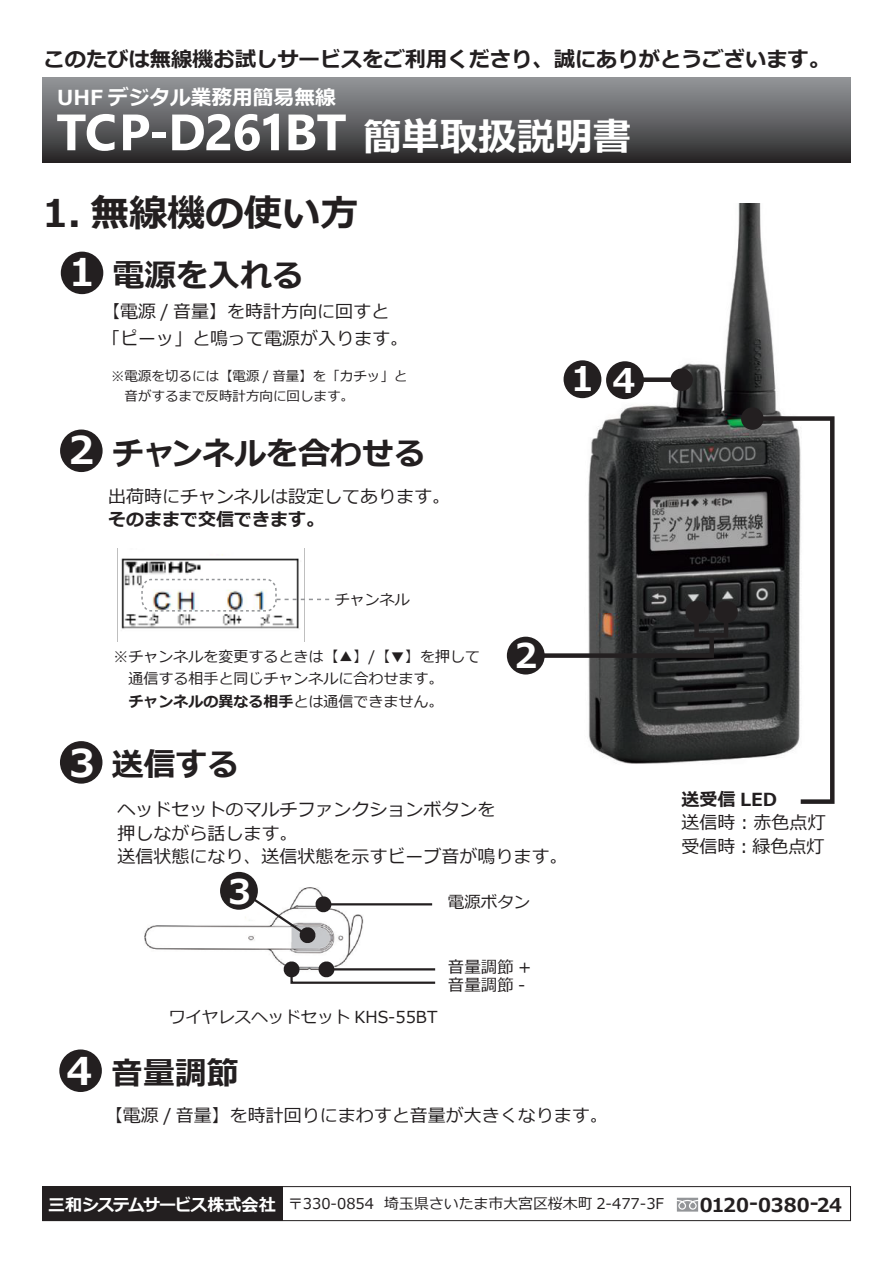
<style>
.page{position:relative;width:893px;height:1263px;background:#fff}
.page>*{position:absolute;margin:0;border:0;box-sizing:border-box;transform-origin:0 0}
.t1{font:700 51px "Ebrima";letter-spacing:-.03em;color:#fff}
.t2{font:700 38.25px "Meiryo";color:#fff}
.t3{font:700 38.25px "Meiryo";color:#231f20}
.t4{font:700 34.05px "Meiryo";color:#fff}
.t5{font:700 31.95px "Meiryo";color:#231f20}
.t6{font:700 21.3px "Meiryo";color:#231f20}
.t7{font:700 20.7px "Meiryo";color:#fff}
.t8{font:700 19.2px "Meiryo";color:#231f20}
.t9{font:18px/23.4px "Meiryo";color:#231f20}
.t10{font:700 18px "Meiryo";color:#231f20}
.t11{font:16.5px "Meiryo";color:#231f20}
.t12{font:15px/22.5px "Meiryo";color:#231f20}
.t13{font:14.85px "Meiryo";color:#231f20}
.t14{font:13.5px/19.5px "Meiryo";color:#231f20}
.s1{font-weight:700}
.s2{font-weight:700;font-size:16.95px;color:#fff}
</style>
<div class="page">
<img style="left:563px;top:204px;width:218px;height:560px">
<img style="left:117px;top:549px;width:188px;height:93px">
<div style="left:43px;top:77px;width:808px;height:85px;background:linear-gradient(to bottom,#979a9d,#2b292a)"></div>
<div style="left:61px;top:252px;width:42px;height:42px;background:#231f20;border-radius:50%"></div>
<div style="left:564px;top:360px;width:37px;height:38px;background:#231f20;border-radius:50%"></div>
<div style="left:60px;top:429px;width:43px;height:43px;background:#231f20;border-radius:50%"></div>
<div style="left:507px;top:637px;width:38px;height:37px;background:#231f20;border-radius:50%"></div>
<div style="left:59px;top:1049px;width:43px;height:43px;background:#231f20;border-radius:50%"></div>
<div style="left:606px;top:361px;width:38px;height:38px;background:#231f20;border-radius:50%"></div>
<svg style="left:677px;top:1198px;width:21px;height:13px"></svg>
<div style="left:43px;top:1186px;width:240px;height:34px;background:#231f20"></div>
<div style="left:42px;top:1186px;width:809px;height:35px;border:1px solid #231f20"></div>
<img style="left:141px;top:578px;width:189px;height:34px">
<div style="left:670px;top:368px;width:23px;height:23px;background:#231f20;border-radius:50%"></div>
<div style="left:741px;top:407px;width:22px;height:23px;background:#231f20;border-radius:50%"></div>
<div style="left:686px;top:601px;width:23px;height:22px;background:#231f20;border-radius:50%"></div>
<div style="left:714px;top:601px;width:24px;height:22px;background:#231f20;border-radius:50%"></div>
<div style="left:643px;top:377px;width:30px;height:5px;background:#231f20"></div>
<div style="left:694px;top:617px;width:34px;height:20px;border:4px solid #231f20"></div>
<svg style="left:748px;top:414px;width:87px;height:390px"></svg>
<svg style="left:537px;top:632px;width:179px;height:28px"></svg>
<img style="left:144px;top:873px;width:234px;height:92px">
<div style="left:60px;top:741px;width:42px;height:43px;background:#231f20;border-radius:50%"></div>
<div style="left:220px;top:872px;width:38px;height:38px;background:#231f20;border-radius:50%"></div>
<svg style="left:248px;top:895px;width:84px;height:49px"></svg>
<hr style="left:323px;top:903px;width:109px;height:2px;background:#231f20">
<svg style="left:283px;top:960px;width:153px;height:24px"></svg>
<p class="t6" style="left:43px;top:44px;width:788px">このたびは無線機お試しサービスをご利用くださり、誠にありがとうございます。</p>
<p class="t7" style="left:57px;top:83px;width:280px">UHF デジタル業務用簡易無線</p>
<h1 class="t1" style="left:56px;top:92px;width:292px">TCP-D261BT</h1>
<h2 class="t2" style="left:363px;top:110px;width:269px">簡単取扱説明書</h2>
<h2 class="t3" style="left:42px;top:186px;width:318px">1. 無線機の使い方</h2>
<h2 class="t2" style="left:69px;top:246px;width:27px">1</h2>
<h3 class="t5" style="left:113px;top:253px;width:193px">電源を入れる</h3>
<p class="t9" style="left:102px;top:299px;width:307px;line-height:27px">【電源 / 音量】を時計方向に回すと「ピーッ」と鳴って電源が入ります。</p>
<p class="t14" style="left:111px;top:367px;width:298px">※電源を切るには【電源 / 音量】を「カチッ」と　音がするまで反時計方向に回します。</p>
<h3 class="t4" style="left:571px;top:355px;width:25px">1</h3>
<h3 class="t4" style="left:612px;top:356px;width:25px">4</h3>
<h2 class="t2" style="left:69px;top:423px;width:27px">2</h2>
<h3 class="t5" style="left:112px;top:430px;width:316px">チャンネルを合わせる</h3>
<p class="t9" style="left:108px;top:486px;width:343px">出荷時にチャンネルは設定してあります。</p>
<p class="t10" style="left:108px;top:507px;width:217px">そのままで交信できます。</p>
<p class="t12" style="left:335px;top:589px;width:76px">チャンネル</p>
<p class="t12" style="left:114px;top:646px;width:368px">※チャンネルを変更するときは【▲】/【▼】を押して　通信する相手と同じチャンネルに合わせます。<br><span class="s1">　チャンネルの異なる相手</span>とは通信できません。</p>
<h3 class="t4" style="left:514px;top:631px;width:25px">2</h3>
<h2 class="t2" style="left:69px;top:736px;width:27px">3</h2>
<h3 class="t5" style="left:112px;top:742px;width:129px">送信する</h3>
<p class="t9" style="left:118px;top:799px;width:451px">ヘッドセットのマルチファンクションボタンを<br>押しながら話します。<br>送信状態になり、送信状態を示すビーブ音が鳴ります。</p>
<p class="t10" style="left:682px;top:787px;width:97px">送受信 LED</p>
<p class="t9" style="left:682px;top:812px;width:145px">送信時︓赤色点灯受信時 : 緑色点灯</p>
<h3 class="t4" style="left:228px;top:867px;width:25px">3</h3>
<p class="t11" style="left:448px;top:890px;width:84px">電源ボタン</p>
<p class="t11" style="left:448px;top:955px;width:85px">音量調節 +</p>
<p class="t11" style="left:448px;top:973px;width:79px">音量調節 -</p>
<p class="t11" style="left:169px;top:1005px;width:270px">ワイヤレスヘッドセット KHS-55BT</p>
<h2 class="t2" style="left:67px;top:1044px;width:27px">4</h2>
<h3 class="t5" style="left:111px;top:1050px;width:129px">音量調節</h3>
<p class="t9" style="left:105px;top:1104px;width:505px">【電源 / 音量】を時計回りにまわすと音量が大きくなります。</p>
<p class="t13" style="left:48px;top:1194px;width:617px"><span class="s2">三和システムサービス株式会社</span> 〒330-0854 埼玉県さいたま市大宮区桜木町 2-477-3F</p>
<p class="t8" style="left:700px;top:1191px;width:144px">0120-0380-24</p>
</div>
